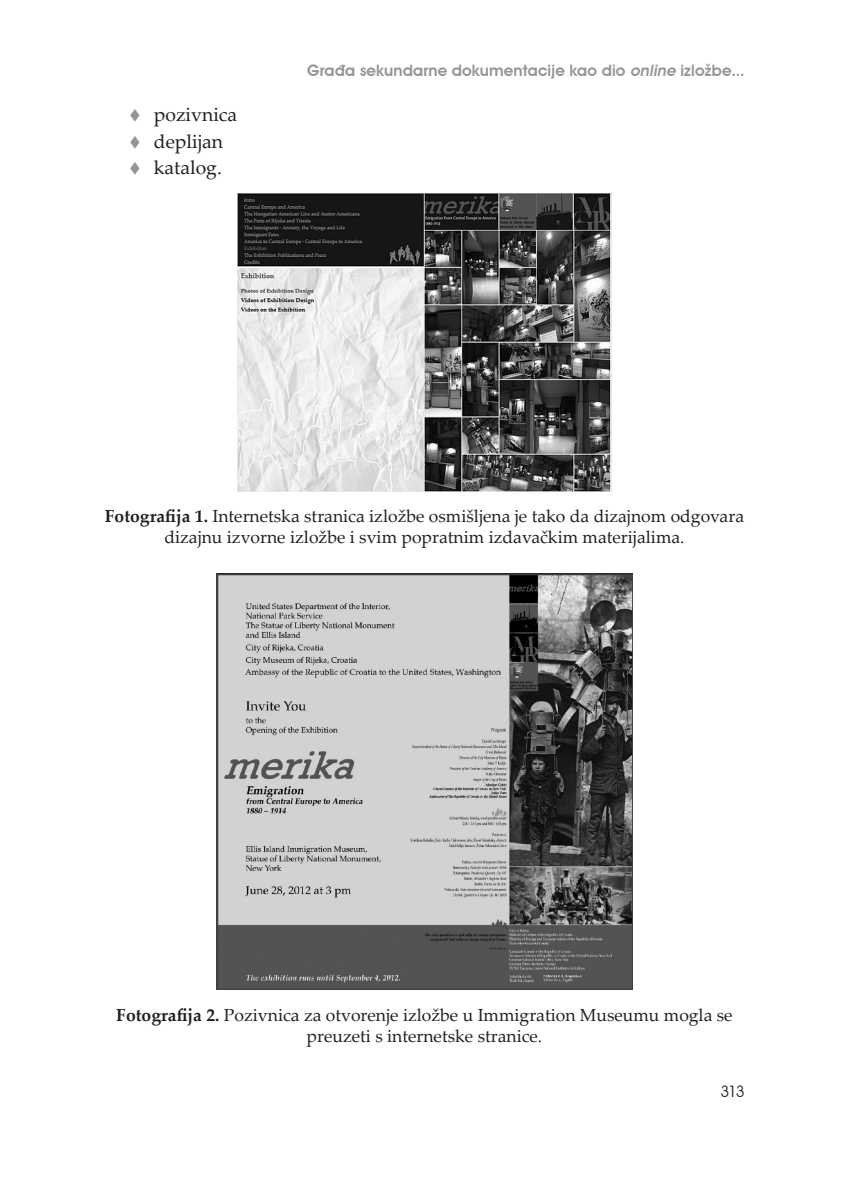
<style>
.page{position:relative;width:844px;height:1191px;background:#fff}
.page>*{position:absolute;margin:0;border:0;box-sizing:border-box;transform-origin:0 0}
.t1{font:19.25px "Palatino Linotype";color:#231f20}
.Potpisi_slike_i_tabl{font:17.5px/21px "Palatino Linotype";color:#231f20;text-align:center}
.t2{font:600 15.75px "Avant Garde IT Cby BT";letter-spacing:.01em;color:#939598}
.t3{font:15.75px "Avant Garde IT Cby BT";color:#231f20}
.s1{color:#939598}
.s2{font-style:italic}
.s3{font-weight:700}
</style>
<div class="page">
<img style="left:238px;top:194px;width:373px;height:297px">
<img style="left:217px;top:573px;width:415px;height:416px">
<p class="t1" style="left:129px;top:101px;width:109px"><span class="s1">▼</span> pozivnica</p>
<p class="t1" style="left:129px;top:127px;width:95px"><span class="s1">▼</span> deplijan</p>
<p class="t1" style="left:129px;top:154px;width:94px"><span class="s1">▼</span> katalog.</p>
<p class="t2" style="left:307px;top:61px;width:439px">Građa sekundarne dokumentacije kao dio <span class="s2">online</span> izložbe...</p>
<p class="Potpisi_slike_i_tabl" style="left:105px;top:505px;width:640px"><span class="s3">Fotografija 1.</span> Internetska stranica izložbe osmišljena je tako da dizajnom odgovara dizajnu izvorne izložbe i svim popratnim izdavačkim materijalima.</p>
<p class="Potpisi_slike_i_tabl" style="left:116px;top:1003px;width:617px"><span class="s3">Fotografija 2.</span> Pozivnica za otvorenje izložbe u Immigration Museumu mogla se preuzeti s internetske stranice.</p>
<p class="t3" style="left:720px;top:1081px;width:26px">313</p>
</div>
